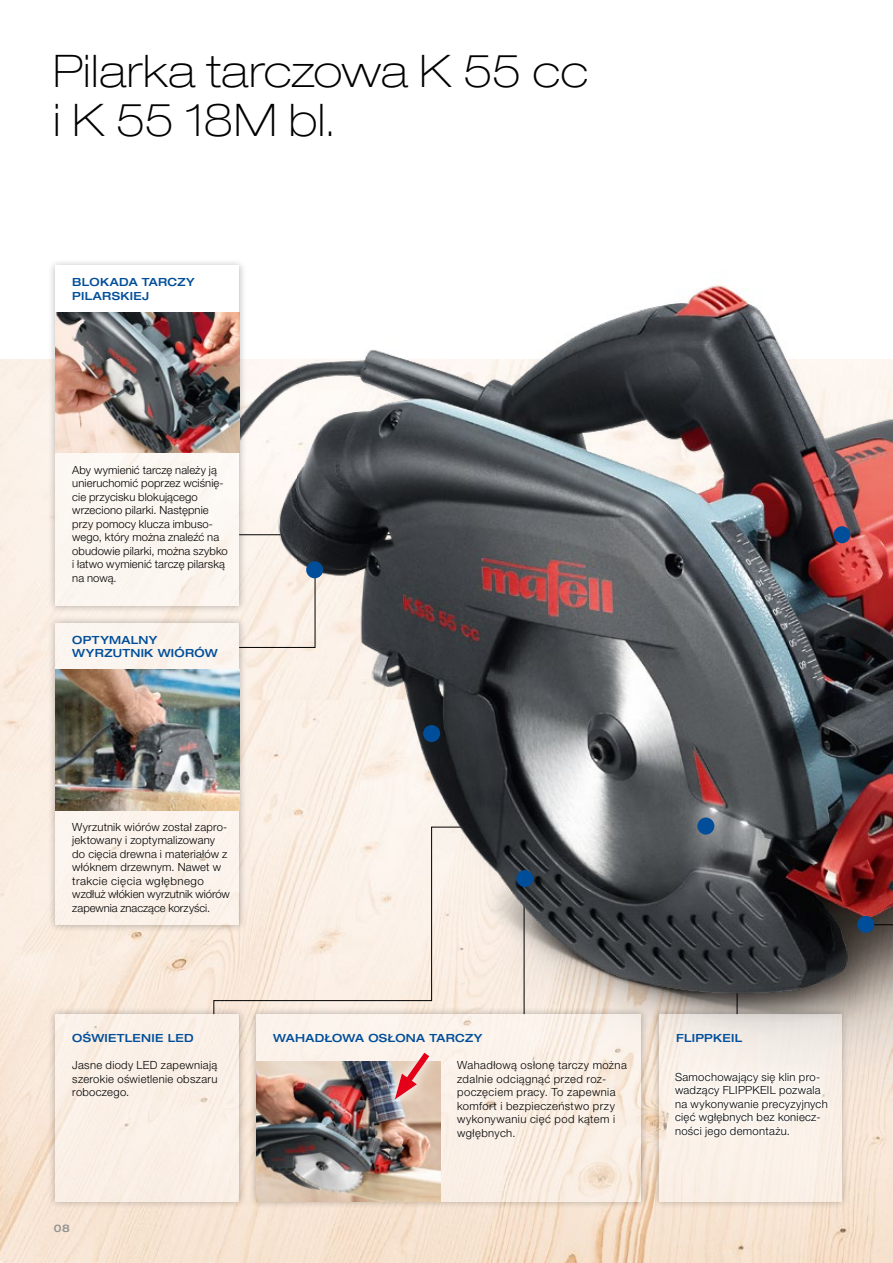
<style>
.page{position:relative;width:893px;height:1263px;background:#fff}
.page>*{position:absolute;margin:0;border:0;box-sizing:border-box;transform-origin:0 0}
.t1{font:100 expanded 45px/48.9px "Helvetica Neue LT Pro";letter-spacing:.005em;color:#000}
.t2{font:300 11.25px/13.5px "Helvetica Neue LT Pro";letter-spacing:.015em;color:#000}
.t3{font:300 11.25px/13.5px "Helvetica Neue LT Pro";letter-spacing:.035em;color:#000}
.t4{font:500 expanded 11.25px/13.5px "Helvetica Neue LT Pro";letter-spacing:.025em;color:#004e9a}
.t5{font:500 expanded 10.5px "Helvetica Neue LT Pro";color:#919292}
</style>
<div class="page">
<img style="left:0;top:359px;width:893px;height:904px">
<img style="left:232px;top:284px;width:661px;height:870px">
<div style="left:48px;top:615px;width:199px;height:318px;background:#000;opacity:.7"></div>
<div style="left:55px;top:623px;width:184px;height:302px;background:#fbf4ec"></div>
<div style="left:48px;top:258px;width:199px;height:355px;background:#000;opacity:.7"></div>
<div style="left:55px;top:266px;width:184px;height:340px;background:linear-gradient(to right,#faf6f2,#fcf7f3)"></div>
<img style="left:55px;top:313px;width:184px;height:140px">
<div style="left:248px;top:1006px;width:401px;height:203px;background:#000;opacity:.7"></div>
<svg style="left:256px;top:1014px;width:385px;height:187px;background:#f9efe5"></svg>
<div style="left:651px;top:1006px;width:199px;height:203px;background:#000;opacity:.7"></div>
<svg style="left:659px;top:1014px;width:183px;height:187px;background:#f5ece4"></svg>
<img style="left:55px;top:670px;width:184px;height:140px">
<img style="left:256px;top:1061px;width:184px;height:140px">
<div style="left:48px;top:1006px;width:199px;height:203px;background:#000;opacity:.7"></div>
<div style="left:55px;top:1014px;width:184px;height:187px;background:#faf0e7"></div>
<div style="left:857px;top:916px;width:17px;height:17px;background:#004e9a;border-radius:50%"></div>
<div style="left:306px;top:561px;width:17px;height:17px;background:#004e9a;border-radius:50%"></div>
<div style="left:833px;top:526px;width:18px;height:17px;background:#004e9a;border-radius:50%"></div>
<div style="left:516px;top:870px;width:17px;height:17px;background:#004e9a;border-radius:50%"></div>
<div style="left:423px;top:725px;width:17px;height:17px;background:#004e9a;border-radius:50%"></div>
<div style="left:384px;top:1041px;width:56px;height:69px;background:#fff;opacity:.75"></div>
<svg style="left:395px;top:1046px;width:40px;height:53px;background:#eab0a9"></svg>
<div style="left:697px;top:817px;width:17px;height:17px;background:#004e9a;border-radius:50%"></div>
<div style="left:671px;top:1068px;width:161px;height:73px;background:#fbf5ef"></div>
<h1 class="t1" style="left:53px;top:46px;width:537px">Pilarka tarczowa K 55 cc i K 55 18M bl.</h1>
<p class="t4" style="left:72px;top:275px;width:124px">BLOKADA TARCZY<br>PILARSKIEJ</p>
<p class="t2" style="left:72px;top:463px;width:157px">Aby wymienić tarczę należy ją unieruchomić poprzez wciśnię- cie przycisku blokującego wrzeciono pilarki. Następnie przy pomocy klucza imbuso&shy;wego, który można znaleźć na obudowie pilarki, można szybko i łatwo wymienić tarczę pilarską na nową.</p>
<p class="t4" style="left:72px;top:632px;width:147px">OPTYMALNY<br>WYRZUTNIK WIÓRÓW</p>
<p class="t2" style="left:72px;top:820px;width:159px">Wyrzutnik wiórów został zapro&shy;jektowany i zoptymalizowany do cięcia drewna i materiałów z włó knem drzewnym. Nawet w trakcie cięcia wgłębnego wzdłuż włókien wyrzutnik wiórów zapewnia znaczące korzyści.</p>
<p class="t4" style="left:72px;top:1030px;width:123px">OŚWIETLENIE LED</p>
<p class="t2" style="left:72px;top:1058px;width:147px;text-align:justify">Jasne diody LED zapewniają szerokie oświetlenie obszaru roboczego.</p>
<p class="t5" style="left:54px;top:1222px;width:18px">08</p>
<p class="t4" style="left:273px;top:1030px;width:211px">WAHADŁOWA OSŁONA TARCZY</p>
<p class="t3" style="left:457px;top:1058px;width:171px">Wahadłową osłonę tarczy można zdalnie odciągnąć przed roz&shy;poczęciem pracy. To zapewnia komfort i bezpieczeństwo przy wykonywaniu cięć pod kątem i wgłębnych.</p>
<p class="t4" style="left:676px;top:1030px;width:68px">FLIPPKEIL</p>
<p class="t2" style="left:675px;top:1070px;width:154px">Samochowający się klin pro&shy;wadzący FLIPPKEIL pozwala na wykonywanie precyzyjnych cięć wgłębnych bez koniecz&shy;ności jego demontażu.</p>
</div>
